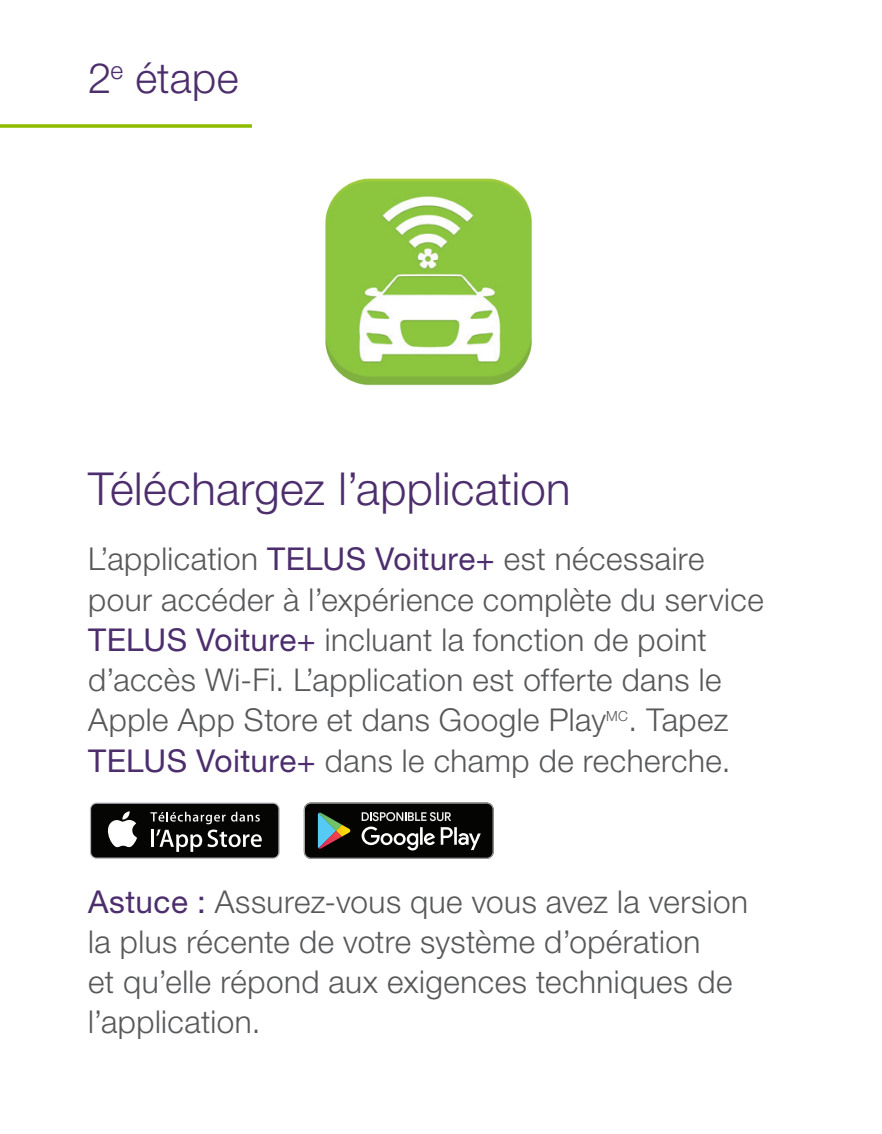
<style>
.page{position:relative;width:882px;height:1134px;background:#fff}
.page>*{position:absolute;margin:0;border:0;box-sizing:border-box;transform-origin:0 0}
.t1{font:300 45.5px "Helvetica Neue LT Std";letter-spacing:.01em;color:#4d2e6d}
.t2{font:300 42px "Helvetica Neue LT Std";letter-spacing:.01em;color:#4d2e6d}
.text{font:300 31.5px/40.2px "Helvetica Neue LT Std";letter-spacing:.015em;color:#57585a}
.text-2{font:300 14px "Helvetica Neue LT Std";color:#57585a}
.s1{font-weight:400;color:#4d2e6d}
</style>
<div class="page">
<svg style="left:0;top:124px;width:252px;height:4px"></svg>
<img style="left:325px;top:178px;width:207px;height:208px">
<svg style="left:90px;top:803px;width:190px;height:56px"></svg>
<div style="left:91px;top:804px;width:187px;height:54px;background:#050504;border-radius:5px"></div>
<svg style="left:107px;top:811px;width:30px;height:36px"></svg>
<svg style="left:150px;top:812px;width:112px;height:40px"></svg>
<svg style="left:304px;top:803px;width:190px;height:56px;background:#303330"></svg>
<p class="t2" style="left:88px;top:52px;width:152px">2<sup>e</sup> étape</p>
<p class="t1" style="left:88px;top:461px;width:484px">Téléchargez l’application</p>
<p class="text" style="left:88px;top:538px;width:677px">L’application <span class="s1">TELUS Voiture+</span> est nécessaire pour accéder à l’expérience complète du service <span class="s1">TELUS Voiture+</span> incluant la fonction de point d’accès Wi-Fi. L’application est offerte dans le Apple App Store et dans Google Play</p>
<p class="text" style="left:88px;top:699px;width:644px;text-align:right">. Tapez<br><span class="s1">TELUS Voiture+</span> dans le champ de recherche.</p>
<p class="text-2" style="left:606px;top:707px;width:23px">MC</p>
<p class="text" style="left:88px;top:881px;width:661px"><span class="s1">Astuce :</span> Assurez-vous que vous avez la version la plus récente de votre système d’opération<br>et qu’elle répond aux exigences techniques de l’application.</p>
</div>
